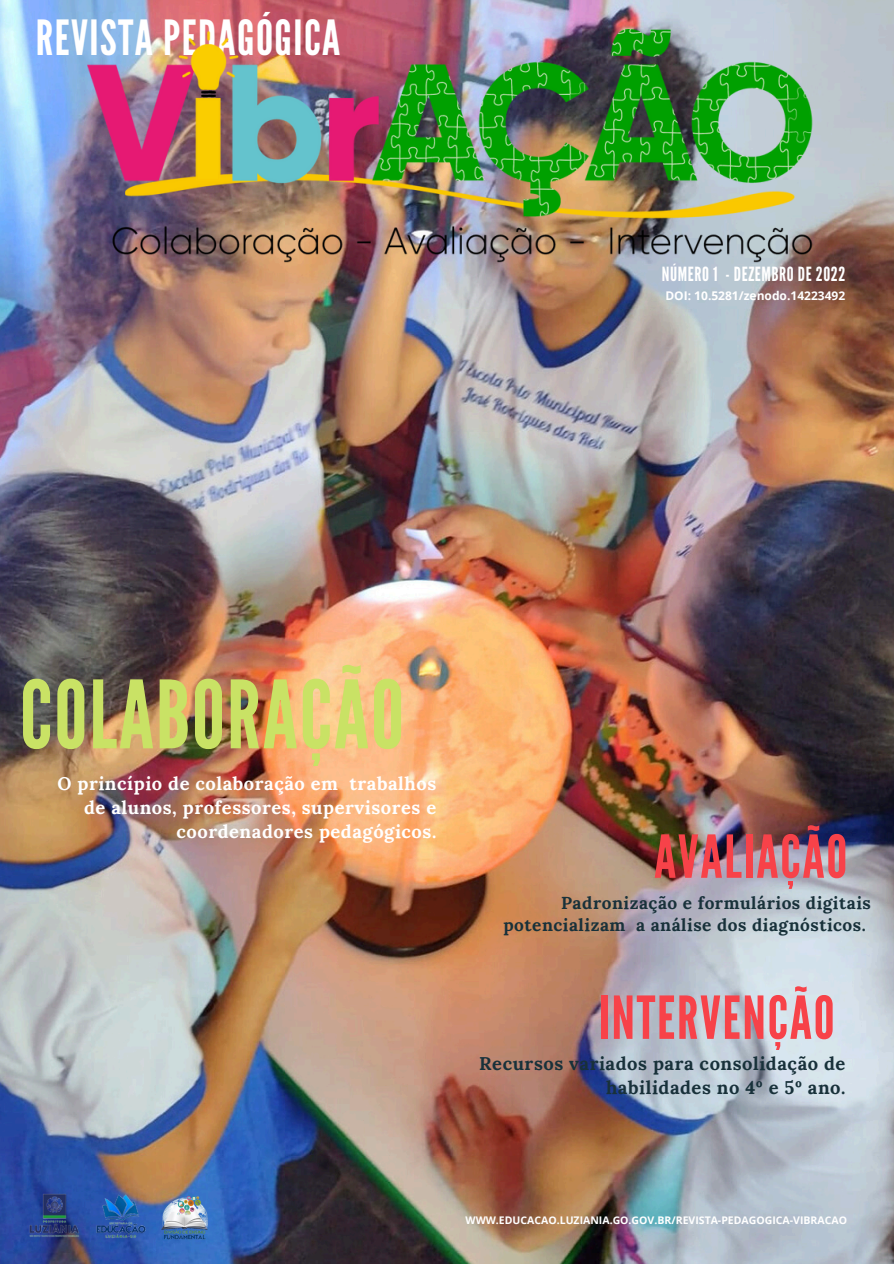
<style>
.page{position:relative;width:894px;height:1264px;background:#fff}
.page>*{position:absolute;margin:0;border:0;box-sizing:border-box;transform-origin:0 0}
.t1{font:93.75px "League Gothic";letter-spacing:.02em;color:#c9e265}
.t2{font:59.1px "League Gothic";letter-spacing:.03em;color:#f74249}
.t3{font:48.45px "League Gothic";letter-spacing:.03em;color:#fff}
.t4{font:19.5px "League Gothic";letter-spacing:.03em;color:#fff}
.t5{font:700 18.3px/23.7px "Lora";letter-spacing:.03em;color:#fff;text-align:right}
.t6{font:700 18.3px/23.7px "Lora";letter-spacing:.03em;color:#18313a;text-align:right}
.t7{font:700 17.25px/21.3px "Lora";letter-spacing:.03em;color:#18313a;text-align:right}
.t8{font:700 12px "Open Sans";color:#fff}
.t9{font:700 10.5px "Open Sans";color:#fff}
</style>
<div class="page">
<img style="left:0;top:0;width:893px;height:1263px">
<img style="left:24px;top:1185px;width:126px;height:62px">
<img style="left:150px;top:1185px;width:69px;height:69px">
<img style="left:87px;top:29px;width:726px;height:233px">
<h6 class="t3" style="left:36px;top:9px;width:306px">REVISTA PEDAGÓGICA</h6>
<p class="t4" style="left:661px;top:263px;width:185px">NÚMERO 1 - DEZEMBRO DE 2022</p>
<h5 class="t8" style="left:665px;top:287px;width:181px">DOI: 10.5281/zenodo.14223492</h5>
<h3 class="t1" style="left:20px;top:660px;width:385px">COLABORAÇÃO</h3>
<h2 class="t5" style="left:57px;top:771px;width:380px">O princípio de colaboração em trabalhos de alunos, professores, supervisores e coordenadores pedagógicos.</h2>
<h4 class="t2" style="left:654px;top:822px;width:195px">AVALIAÇÃO</h4>
<p class="t7" style="left:503px;top:892px;width:369px">Padronização e formulários digitais potencializam a análise dos diagnósticos.</p>
<h5 class="t2" style="left:598px;top:983px;width:237px">INTERVENÇÃO</h5>
<h1 class="t6" style="left:479px;top:1051px;width:367px">Recursos variados para consolidação de habilidades no 4º e 5º ano.</h1>
<h2 class="t9" style="left:465px;top:1212px;width:383px">WWW.EDUCACAO.LUZIANIA.GO.GOV.BR/REVISTA-PEDAGOGICA-VIBRACAO</h2>
</div>
